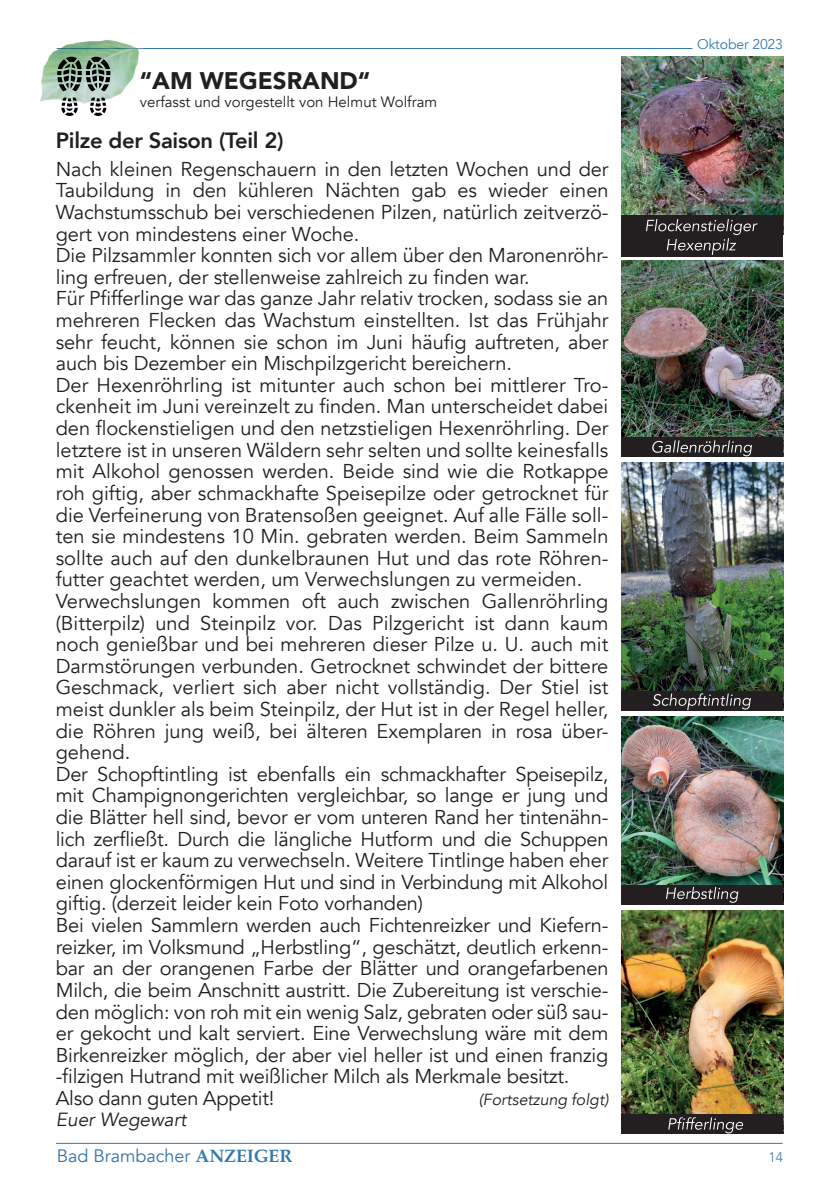
<style>
.page{position:relative;width:840px;height:1191px;background:#fff}
.page>*{position:absolute;margin:0;border:0;box-sizing:border-box;transform-origin:0 0}
.t1{font:900 24px "Avenir";color:#231f20}
.t2{font:800 22px "Avenir";letter-spacing:-.015em;color:#231f20}
.t3{font:20px/21.6px "Avenir";letter-spacing:-.005em;color:#231f20}
.t4{font:italic 19px "Avenir";color:#231f20}
.t5{font:18px "Avenir";color:#3576a9}
.t6{font:italic 16px "Avenir";color:#231f20}
.t7{font:15px "Avenir";color:#231f20}
.t8{font:14px "Avenir";letter-spacing:-.01em;color:#3379ad}
.t9{font:300 14px "Avenir";color:#3379ad}
.s1{font-family:"Palatino";font-weight:700;color:#3379ad}
</style>
<div class="page">
<hr style="left:57px;top:48px;width:635px;height:1px;background:#3379ad">
<img style="left:40px;top:40px;width:104px;height:64px">
<svg style="left:90px;top:98px;width:16px;height:18px"></svg>
<svg style="left:57px;top:57px;width:53px;height:34px"></svg>
<svg style="left:61px;top:98px;width:17px;height:18px"></svg>
<img style="left:621px;top:57px;width:161px;height:158px">
<img style="left:621px;top:261px;width:161px;height:176px">
<img style="left:621px;top:462px;width:161px;height:229px">
<img style="left:621px;top:716px;width:161px;height:169px">
<img style="left:621px;top:911px;width:161px;height:203px">
<div style="left:621px;top:215px;width:161px;height:20px;background:#231f20"></div>
<div style="left:621px;top:219px;width:161px;height:38px;background:#231f20"></div>
<div style="left:621px;top:437px;width:161px;height:19px;background:#231f20"></div>
<div style="left:621px;top:691px;width:161px;height:20px;background:#231f20"></div>
<div style="left:621px;top:885px;width:161px;height:19px;background:#231f20"></div>
<div style="left:621px;top:1114px;width:161px;height:20px;background:#231f20"></div>
<svg style="left:668px;top:1117px;width:74px;height:16px"></svg>
<svg style="left:652px;top:440px;width:99px;height:16px"></svg>
<svg style="left:652px;top:693px;width:98px;height:17px"></svg>
<svg style="left:666px;top:887px;width:72px;height:15px"></svg>
<svg style="left:646px;top:219px;width:111px;height:36px"></svg>
<hr style="left:56px;top:1143px;width:726px;height:1px;background:#3379ad">
<p class="t1" style="left:140px;top:60px;width:232px">“AM WEGESRAND“</p>
<p class="t7" style="left:140px;top:93px;width:299px">verfasst und vorgestellt von Helmut Wolfram</p>
<p class="t2" style="left:56px;top:123px;width:229px">Pilze der Saison (Teil 2)</p>
<p class="t3" style="left:56px;top:158px;width:554px">Nach kleinen Regenschauern in den letzten Wochen und der Taubildung in den kühleren Nächten gab es wieder einen Wachstumsschub bei verschiedenen Pilzen, natürlich zeitverzö&shy;gert von mindestens einer Woche.<br>Die Pilzsammler konnten sich vor allem über den Maronenröhr&shy;ling erfreuen, der stellenweise zahlreich zu finden war.<br>Für Pfifferlinge war das ganze Jahr relativ trocken, sodass sie an mehreren Flecken das Wachstum einstellten. Ist das Frühjahr sehr feucht, können sie schon im Juni häufig auftreten, aber auch bis Dezember ein Mischpilzgericht bereichern.<br>Der Hexenröhrling ist mitunter auch schon bei mittlerer Tro&shy;ckenheit im Juni vereinzelt zu finden. Man unterscheidet dabei den flockenstieligen und den netzstieligen Hexenröhrling. Der letztere ist in unseren Wäldern sehr selten und sollte keinesfalls mit Alkohol genossen werden. Beide sind wie die Rotkappe roh giftig, aber schmackhafte Speisepilze oder getrocknet für die Verfeinerung von Bratensoßen geeignet. Auf alle Fälle soll&shy;ten sie mindestens 10 Min. gebraten werden. Beim Sammeln sollte auch auf den dunkelbraunen Hut und das rote Röhren&shy;futter geachtet werden, um Verwechslungen zu vermeiden.<br>Verwechslungen kommen oft auch zwischen Gallenröhrling (Bitterpilz) und Steinpilz vor. Das Pilzgericht ist dann kaum noch genießbar und bei mehreren dieser Pilze u. U. auch mit Darmstörungen verbunden. Getrocknet schwindet der bittere Geschmack, verliert sich aber nicht vollständig. Der Stiel ist meist dunkler als beim Steinpilz, der Hut ist in der Regel heller, die Röhren jung weiß, bei älteren Exemplaren in rosa über&shy;gehend.<br>Der Schopftintling ist ebenfalls ein schmackhafter Speisepilz, mit Champignongerichten vergleichbar, so lange er jung und die Blätter hell sind, bevor er vom unteren Rand her tintenähn&shy;lich zerfließt. Durch die längliche Hutform und die Schuppen darauf ist er kaum zu verwechseln. Weitere Tintlinge haben eher einen glockenförmigen Hut und sind in Verbindung mit Alkohol giftig. (derzeit leider kein Foto vorhanden)<br>Bei vielen Sammlern werden auch Fichtenreizker und Kiefern&shy;reizker, im Volksmund „Herbstling“, geschätzt, deutlich erkenn&shy;bar an der orangenen Farbe der Blätter und orangefarbenen Milch, die beim Anschnitt austritt. Die Zubereitung ist verschie&shy;den möglich: von roh mit ein wenig Salz, gebraten oder süß sau&shy;er gekocht und kalt serviert. Eine Verwechslung wäre mit dem Birkenreizker möglich, der aber viel heller ist und einen franzig -filzigen Hutrand mit weißlicher Milch als Merkmale besitzt.<br>Also dann guten Appetit!</p>
<p class="t6" style="left:478px;top:1090px;width:131px">(Fortsetzung folgt)</p>
<p class="t4" style="left:56px;top:1108px;width:132px">Euer Wegewart</p>
<p class="t8" style="left:696px;top:36px;width:87px">Oktober 2023</p>
<p class="t5" style="left:57px;top:1145px;width:237px">Bad Brambacher <span class="s1">ANZEIGER</span></p>
<p class="t9" style="left:768px;top:1149px;width:16px">14</p>
</div>
